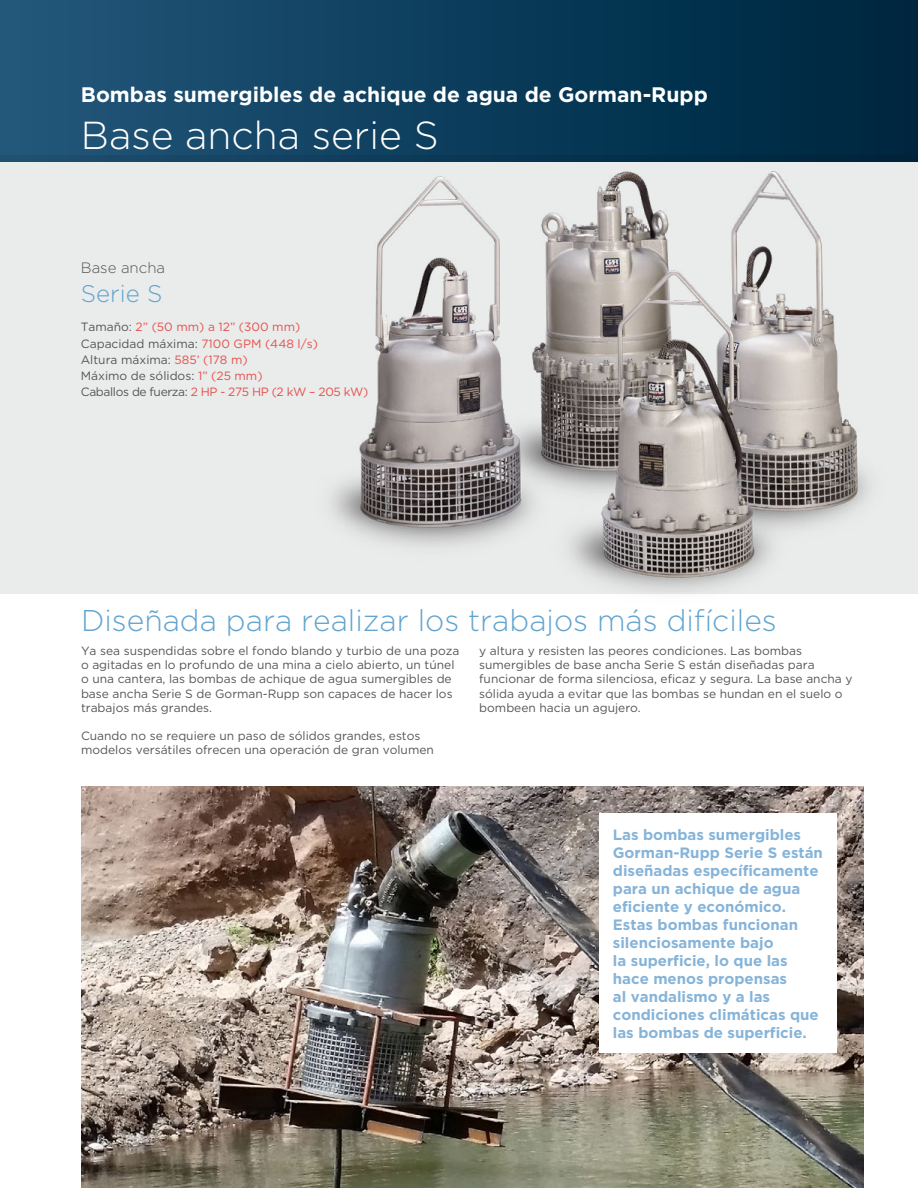
<style>
.page{position:relative;width:918px;height:1188px;background:#fff}
.page>*{position:absolute;margin:0;border:0;box-sizing:border-box;transform-origin:0 0}
.t1{font:300 39px "Gotham";color:#fff}
.t2{font:300 30px "Gotham";color:#62a4cf}
.t3{font:300 24px "Gotham";color:#62a4cf}
.t4{font:700 21px "Gotham";color:#fff}
.t5{font:700 15px/18px "Gotham";color:#86b4d9}
.t6{font:300 15px "Gotham";color:#545555}
.t7{font:12px/14.4px "Gotham";color:#545555}
.t8{font:12px/16.2px "Gotham";color:#e5514b}
.s1{color:#545555}
</style>
<div class="page">
<div style="left:0;top:0;width:918px;height:162px;background:linear-gradient(to right,#22577b,#00253e)"></div>
<div style="left:0;top:156px;width:918px;height:438px;background:#eaebeb"></div>
<img style="left:298px;top:157px;width:620px;height:435px">
<img style="left:81px;top:787px;width:783px;height:401px">
<div style="left:599px;top:814px;width:238px;height:239px;background:#fff"></div>
<h3 class="t4" style="left:81px;top:80px;width:629px">Bombas sumergibles de achique de agua de Gorman-Rupp</h3>
<h1 class="t1" style="left:81px;top:110px;width:359px">Base ancha serie S</h1>
<p class="t6" style="left:81px;top:258px;width:86px">Base ancha</p>
<h3 class="t3" style="left:81px;top:278px;width:83px">Serie S</h3>
<p class="t8" style="left:81px;top:319px;width:289px"><span class="s1">Tamaño:</span> 2” (50 mm) a 12” (300 mm)<br><span class="s1">Capacidad máxima:</span> 7100 GPM (448 l/s)<br><span class="s1">Altura máxima:</span> 585’ (178 m)<br><span class="s1">Máximo de sólidos:</span> 1” (25 mm)<br><span class="s1">Caballos de fuerza:</span> 2 HP - 275 HP (2 kW – 205 kW)</p>
<h2 class="t2" style="left:81px;top:602px;width:697px">Diseñada para realizar los trabajos más difíciles</h2>
<p class="t7" style="left:81px;top:643px;width:380px">Ya sea suspendidas sobre el fondo blando y turbio de una poza o agitadas en lo profundo de una mina a cielo abierto, un túnel o una cantera, las bombas de achique de agua sumergibles de base ancha Serie S de Gorman-Rupp son capaces de hacer los trabajos más grandes.</p>
<p class="t7" style="left:81px;top:728px;width:354px">Cuando no se requiere un paso de sólidos grandes, estos modelos versátiles ofrecen una operación de gran volumen</p>
<p class="t7" style="left:479px;top:643px;width:375px">y altura y resisten las peores condiciones. Las bombas sumergibles de base ancha Serie S están diseñadas para funcionar de forma silenciosa, eficaz y segura. La base ancha y sólida ayuda a evitar que las bombas se hundan en el suelo o bombeen hacia un agujero.</p>
<p class="t5" style="left:613px;top:826px;width:212px">Las bombas sumergibles<br>Gorman-Rupp Serie S están diseñadas específicamente para un achique de agua eficiente y económico.<br>Estas bombas funcionan silenciosamente bajo<br>la superficie, lo que las hace menos propensas<br>al vandalismo y a las condiciones climáticas que las bombas de superficie.</p>
</div>
